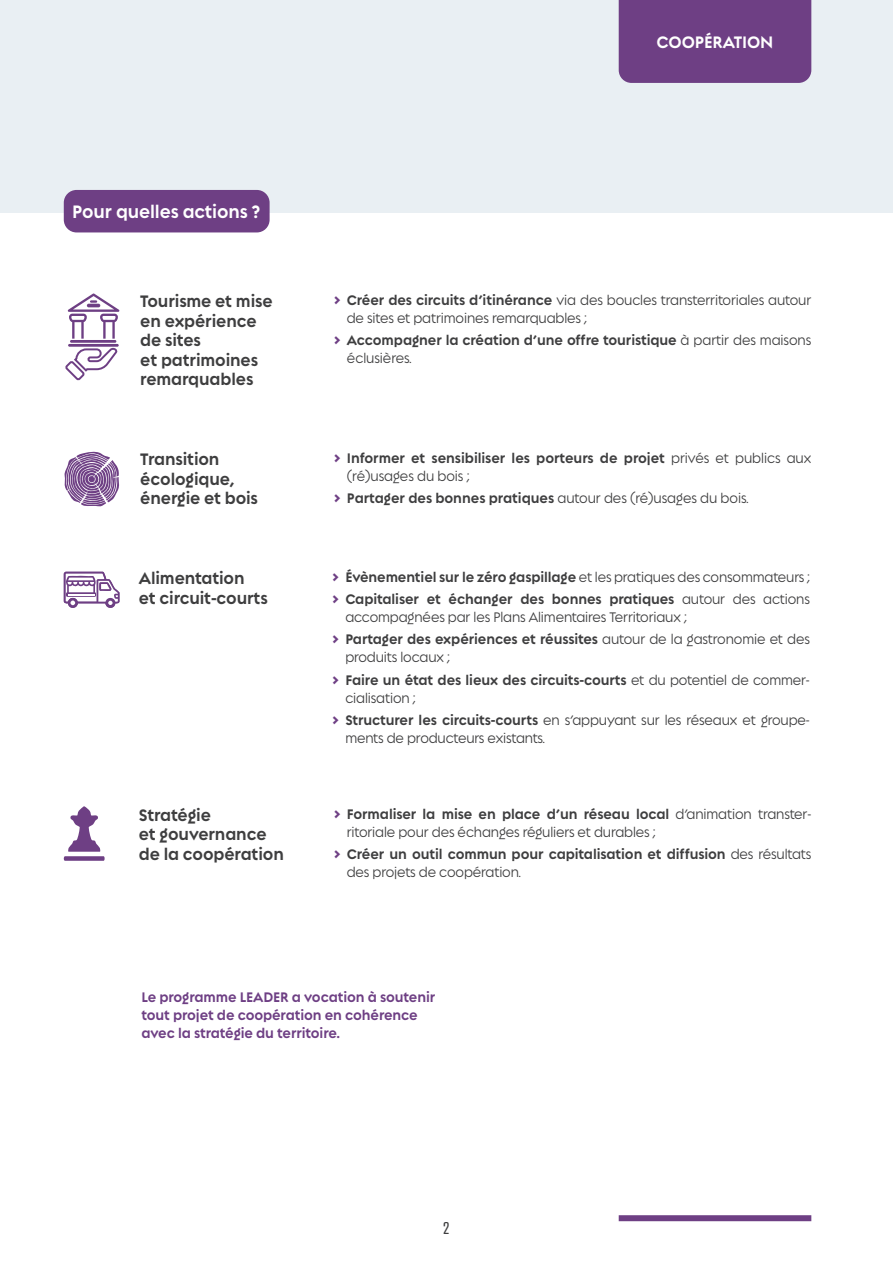
<style>
.page{position:relative;width:893px;height:1263px;background:#fff}
.page>*{position:absolute;margin:0;border:0;box-sizing:border-box;transform-origin:0 0}
.t1{font:700 19.5px "Regulator Nova";letter-spacing:-.01em;color:#fff;scale:.9 1}
.t2{font:700 18px/19.5px "Regulator Nova";letter-spacing:-.01em;color:#3e3e3f;scale:.9 1}
.t3{font:700 18px "Regulator Nova";letter-spacing:-.01em;color:#fff;scale:.9 1}
.t4{font:16.5px "Atrament";color:#3e3e3f}
.t5{font:500 15px/22.2px "Regulator Nova";letter-spacing:-.01em;color:#3e3e3f;scale:.9 1}
.t6{font:700 15px/18px "Regulator Nova";letter-spacing:-.01em;color:#3e3e3f;scale:.9 1}
.t7{font:700 15px/18px "Regulator Nova";letter-spacing:-.01em;color:#6e3f84;scale:.9 1}
.s1{font-weight:800;color:#6e3f84}
.s2{font-weight:700}
.s3{font-weight:500}
</style>
<div class="page">
<div style="left:0;top:0;width:893px;height:213px;background:#e9eff3"></div>
<div style="left:64px;top:190px;width:206px;height:42px;background:#6e3f84;border-radius:13px"></div>
<div style="left:619px;top:1215px;width:192px;height:6px;background:#6e3f84"></div>
<div style="left:619px;top:0;width:192px;height:83px;background:#6e3f84"></div>
<svg style="left:65px;top:347px;width:53px;height:34px"></svg>
<svg style="left:68px;top:293px;width:51px;height:46px"></svg>
<svg style="left:102px;top:316px;width:14px;height:4px"></svg>
<hr style="left:70px;top:340px;width:46px;height:3px;background:#6e3f84">
<hr style="left:68px;top:344px;width:51px;height:3px;background:#6e3f84">
<svg style="left:64px;top:451px;width:55px;height:55px"></svg>
<svg style="left:64px;top:572px;width:55px;height:36px"></svg>
<svg style="left:63px;top:806px;width:42px;height:55px"></svg>
<h1 class="t1" style="left:72px;top:200px;width:210px">Pour quelles actions ?</h1>
<p class="t3" style="left:657px;top:31px;width:131px">COOPÉRATION</p>
<p class="t2" style="left:140px;top:291px;width:149px">Tourisme et mise en expérience de sites<br>et patrimoines remarquables</p>
<p class="t5" style="left:347px;top:291px;width:518px;line-height:18px;text-indent:-13px"><span class="s1">&gt;</span> <span class="s2">Créer des circuits d’itinérance</span> via des boucles transterritoriales autour de sites et patrimoines remarquables ;</p>
<p class="t6" style="left:347px;top:331px;width:517px;text-indent:-13px"><span class="s1">&gt;</span> Accompagner la création d’une offre touristique <span class="s3">à partir des maisons éclusières.</span></p>
<p class="t2" style="left:140px;top:449px;width:132px">Transition écologique, énergie et bois</p>
<p class="t6" style="left:347px;top:449px;width:517px;text-indent:-13px"><span class="s1">&gt;</span> Informer et sensibiliser les porteurs de projet <span class="s3">privés et publics aux (ré)usages du bois ;</span></p>
<p class="t6" style="left:334px;top:489px;width:462px"><span class="s1">&gt;</span> Partager des bonnes pratiques <span class="s3">autour des (ré)usages du bois.</span></p>
<p class="t2" style="left:139px;top:568px;width:145px">Alimentation<br>et circuit-courts</p>
<p class="t6" style="left:333px;top:566px;width:532px;line-height:22.2px"><span class="s1">&gt;</span> Évènementiel sur le zéro gaspillage <span class="s3">et les pratiques des consommateurs ; </span><span class="s1">&gt;</span> Capitaliser et échanger des bonnes pratiques <span class="s3">autour des actions</span></p>
<p class="t5" style="left:333px;top:606px;width:532px;text-indent:13px">accompagnées par les Plans Alimentaires Territoriaux ;<br><span class="s1">&gt;</span> <span class="s2">Partager des expériences et réussites</span> autour de la gastronomie et des</p>
<p class="t5" style="left:333px;top:646px;width:532px;text-indent:13px">produits locaux ;<br><span class="s1">&gt;</span> <span class="s2">Faire un état des lieux des circuits-courts</span> et du potentiel de commer-</p>
<p class="t5" style="left:333px;top:687px;width:532px;text-indent:13px">cialisation ;<br><span class="s1">&gt;</span> <span class="s2">Structurer les circuits-courts</span> en s’appuyant sur les réseaux et groupe-</p>
<p class="t5" style="left:345px;top:727px;width:223px">ments de producteurs existants.</p>
<p class="t2" style="left:139px;top:805px;width:163px">Stratégie<br>et gouvernance de la coopération</p>
<p class="t5" style="left:347px;top:805px;width:518px;line-height:18px;text-indent:-13px"><span class="s1">&gt;</span> <span class="s2">Formaliser la mise en place d’un réseau local</span> d’animation transter&shy;ritoriale pour des échanges réguliers et durables ;</p>
<p class="t6" style="left:347px;top:845px;width:518px;text-indent:-13px"><span class="s1">&gt;</span> Créer un outil commun pour capitalisation et diffusion <span class="s3">des résultats des projets de coopération.</span></p>
<p class="t7" style="left:141px;top:988px;width:328px">Le programme LEADER a vocation à soutenir tout projet de coopération en cohérence avec la stratégie du territoire.</p>
<p class="t4" style="left:443px;top:1218px;width:8px">2</p>
</div>
